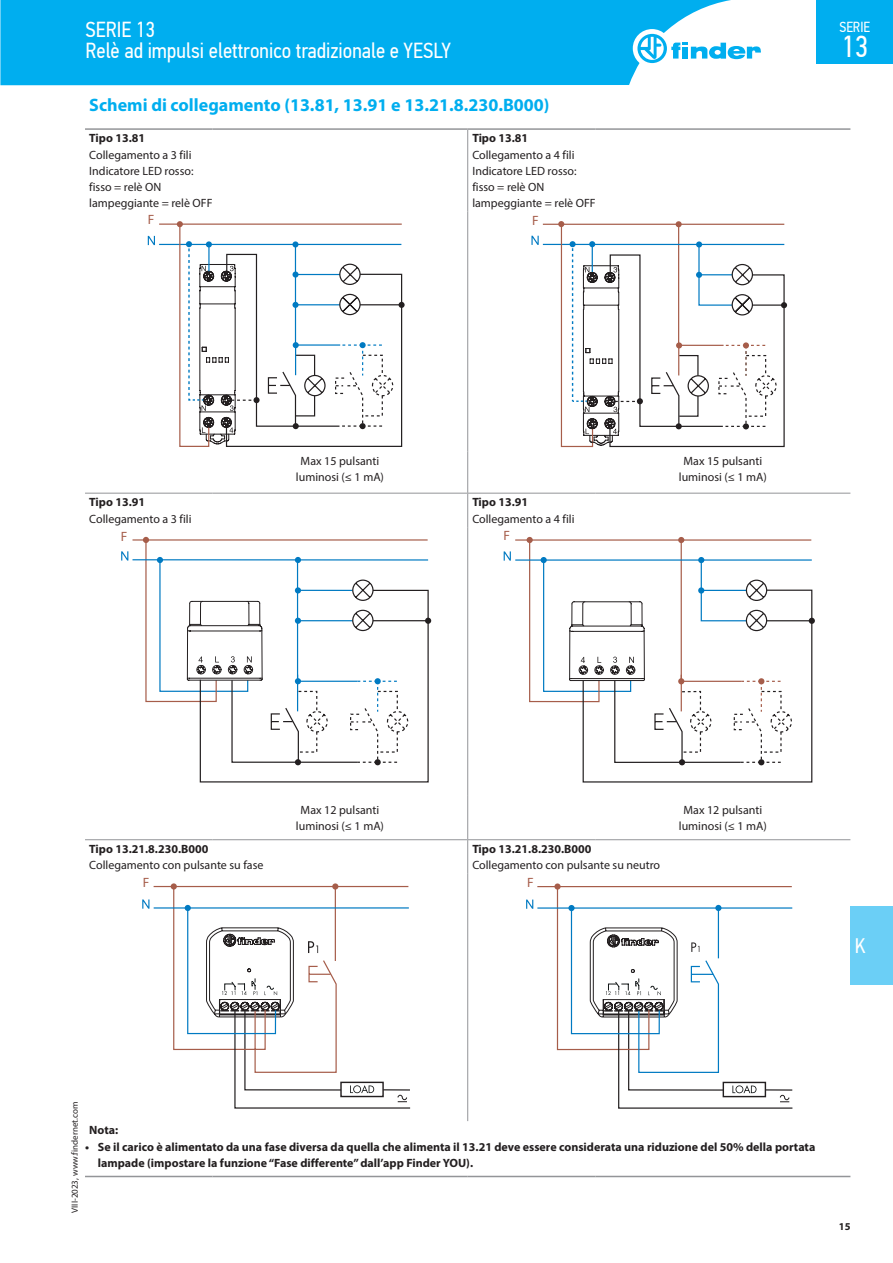
<style>
.page{position:relative;width:893px;height:1263px;background:#fff}
.page>*{position:absolute;margin:0;border:0;box-sizing:border-box;transform-origin:0 0}
.t1{font:30.3px "PF Din Text Cond Pro";color:#fff}
.t2{font:21.75px/21px "PF Din Text Cond Pro";color:#fff}
.t3{font:21px "PF Din Text Cond Pro";color:#fff}
.t4{font:700 18px "Myriad Pro";color:#00aeef}
.t5{font:14.55px "PF Din Text Cond Pro";color:#fff}
.t6{font:13.5px "Myriad Pro";color:#a65d4a}
.t7{font:12px/16.2px "Myriad Pro";color:#231f20;text-align:center}
.t8{font:700 12px/16.2px "Myriad Pro";color:#231f20}
.t9{font:700 10.5px "Myriad Pro";color:#231f20}
.t10{font:9px "Myriad Pro";color:#231f20}
</style>
<div class="page">
<div style="left:850px;top:906px;width:43px;height:78px;background:#6bcff6"></div>
<div style="left:0;top:0;width:731px;height:85px;background:#00aeef"></div>
<div style="left:633px;top:29px;width:38px;height:39px;background:#fff;border-radius:50%"></div>
<svg style="left:637px;top:34px;width:124px;height:29px"></svg>
<div style="left:816px;top:0;width:77px;height:64px;background:#00aeef"></div>
<hr style="left:85px;top:128px;width:128px;height:2px;background:#939598">
<hr style="left:213px;top:128px;width:255px;height:2px;background:#939598">
<hr style="left:468px;top:128px;width:127px;height:2px;background:#939598">
<hr style="left:595px;top:128px;width:255px;height:2px;background:#939598">
<hr style="left:467px;top:130px;width:1px;height:81px;background:#939598">
<hr style="left:467px;top:211px;width:1px;height:240px;background:#939598">
<hr style="left:85px;top:839px;width:128px;height:1px;background:#939598">
<hr style="left:213px;top:839px;width:255px;height:1px;background:#939598">
<hr style="left:85px;top:493px;width:128px;height:1px;background:#939598">
<hr style="left:213px;top:493px;width:255px;height:1px;background:#939598">
<hr style="left:468px;top:493px;width:127px;height:1px;background:#939598">
<hr style="left:467px;top:493px;width:1px;height:34px;background:#939598">
<hr style="left:595px;top:493px;width:255px;height:1px;background:#939598">
<hr style="left:468px;top:839px;width:127px;height:1px;background:#939598">
<hr style="left:595px;top:839px;width:255px;height:1px;background:#939598">
<hr style="left:467px;top:527px;width:1px;height:268px;background:#939598">
<hr style="left:467px;top:840px;width:1px;height:34px;background:#939598">
<hr style="left:467px;top:874px;width:1px;height:247px;background:#939598">
<hr style="left:85px;top:1176px;width:128px;height:1px;background:#939598">
<hr style="left:213px;top:1176px;width:255px;height:1px;background:#939598">
<hr style="left:468px;top:1176px;width:127px;height:1px;background:#939598">
<hr style="left:595px;top:1176px;width:255px;height:1px;background:#939598">
<hr style="left:467px;top:451px;width:1px;height:42px;background:#939598">
<hr style="left:467px;top:795px;width:1px;height:44px;background:#939598">
<hr style="left:159px;top:223px;width:243px;height:2px;background:#a65d4a">
<hr style="left:159px;top:244px;width:242px;height:1px;background:#007ac2">
<svg style="left:177px;top:221px;width:228px;height:226px"></svg>
<svg style="left:148px;top:236px;width:7px;height:9px"></svg>
<hr style="left:543px;top:224px;width:241px;height:1px;background:#a65d4a">
<hr style="left:543px;top:244px;width:241px;height:1px;background:#007ac2">
<svg style="left:558px;top:221px;width:229px;height:226px"></svg>
<svg style="left:531px;top:236px;width:8px;height:9px"></svg>
<hr style="left:132px;top:539px;width:296px;height:2px;background:#a65d4a">
<hr style="left:132px;top:559px;width:296px;height:2px;background:#007ac2">
<svg style="left:143px;top:537px;width:288px;height:245px"></svg>
<svg style="left:121px;top:551px;width:7px;height:9px"></svg>
<hr style="left:515px;top:539px;width:296px;height:2px;background:#a65d4a">
<hr style="left:515px;top:559px;width:297px;height:2px;background:#007ac2">
<svg style="left:527px;top:537px;width:288px;height:245px"></svg>
<svg style="left:504px;top:551px;width:7px;height:10px"></svg>
<hr style="left:154px;top:886px;width:254px;height:1px;background:#a65d4a">
<hr style="left:154px;top:907px;width:255px;height:1px;background:#007ac2">
<svg style="left:171px;top:883px;width:239px;height:225px"></svg>
<svg style="left:142px;top:899px;width:7px;height:10px"></svg>
<svg style="left:554px;top:883px;width:7px;height:7px"></svg>
<hr style="left:537px;top:886px;width:255px;height:1px;background:#a65d4a">
<hr style="left:537px;top:907px;width:255px;height:2px;background:#007ac2">
<svg style="left:556px;top:885px;width:236px;height:224px"></svg>
<svg style="left:526px;top:899px;width:7px;height:10px"></svg>
<h2 class="t2" style="left:85px;top:19px;width:367px">SERIE 13<br>Relè ad impulsi elettronico tradizionale e YESLY</h2>
<h3 class="t4" style="left:89px;top:94px;width:462px">Schemi di collegamento (13.81, 13.91 e 13.21.8.230.B000)</h3>
<p class="t8" style="left:89px;top:130px;width:57px">Tipo 13.81</p>
<p class="t7" style="left:89px;top:146px;width:125px;text-align:left">Collegamento a 3 fili<br>Indicatore LED rosso: fisso = relè ON lampeggiante = relè OFF</p>
<p class="t8" style="left:472px;top:130px;width:57px">Tipo 13.81</p>
<p class="t7" style="left:472px;top:146px;width:125px;text-align:left">Collegamento a 4 fili<br>Indicatore LED rosso: fisso = relè ON lampeggiante = relè OFF</p>
<p class="t6" style="left:148px;top:212px;width:8px">F</p>
<p class="t6" style="left:532px;top:212px;width:8px">F</p>
<p class="t5" style="left:839px;top:19px;width:32px">SERIE</p>
<h1 class="t1" style="left:841px;top:28px;width:28px">13</h1>
<p class="t8" style="left:89px;top:494px;width:57px">Tipo 13.91</p>
<p class="t7" style="left:89px;top:510px;width:104px">Collegamento a 3 fili</p>
<p class="t7" style="left:296px;top:452px;width:90px">Max 15 pulsanti luminosi (≤ 1 mA)</p>
<p class="t7" style="left:679px;top:452px;width:90px">Max 15 pulsanti luminosi (≤ 1 mA)</p>
<p class="t8" style="left:472px;top:494px;width:57px">Tipo 13.91</p>
<p class="t7" style="left:472px;top:510px;width:104px">Collegamento a 4 fili</p>
<p class="t6" style="left:121px;top:528px;width:8px">F</p>
<p class="t6" style="left:503px;top:528px;width:8px">F</p>
<p class="t8" style="left:89px;top:840px;width:121px">Tipo 13.21.8.230.B000</p>
<p class="t7" style="left:89px;top:857px;width:176px">Collegamento con pulsante su fase</p>
<p class="t7" style="left:296px;top:801px;width:90px">Max 12 pulsanti luminosi (≤ 1 mA)</p>
<p class="t7" style="left:679px;top:801px;width:90px">Max 12 pulsanti luminosi (≤ 1 mA)</p>
<p class="t8" style="left:472px;top:840px;width:121px">Tipo 13.21.8.230.B000</p>
<p class="t7" style="left:472px;top:857px;width:189px">Collegamento con pulsante su neutro</p>
<p class="t6" style="left:143px;top:874px;width:8px">F</p>
<p class="t6" style="left:527px;top:874px;width:8px">F</p>
<h3 class="t3" style="left:855px;top:933px;width:12px">K</h3>
<p class="t10" style="left:69px;top:1213px;width:113px;rotate:-90deg">VIII-2023, www.findernet.com</p>
<p class="t8" style="left:89px;top:1122px;width:31px">Nota:</p>
<p class="t8" style="left:98px;top:1138px;width:719px;text-indent:-13px">• Se il carico è alimentato da una fase diversa da quella che alimenta il 13.21 deve essere considerata una riduzione del 50% della portata lampade (impostare la funzione “Fase differente” dall’app Finder YOU).</p>
<p class="t9" style="left:839px;top:1219px;width:13px">15</p>
</div>
